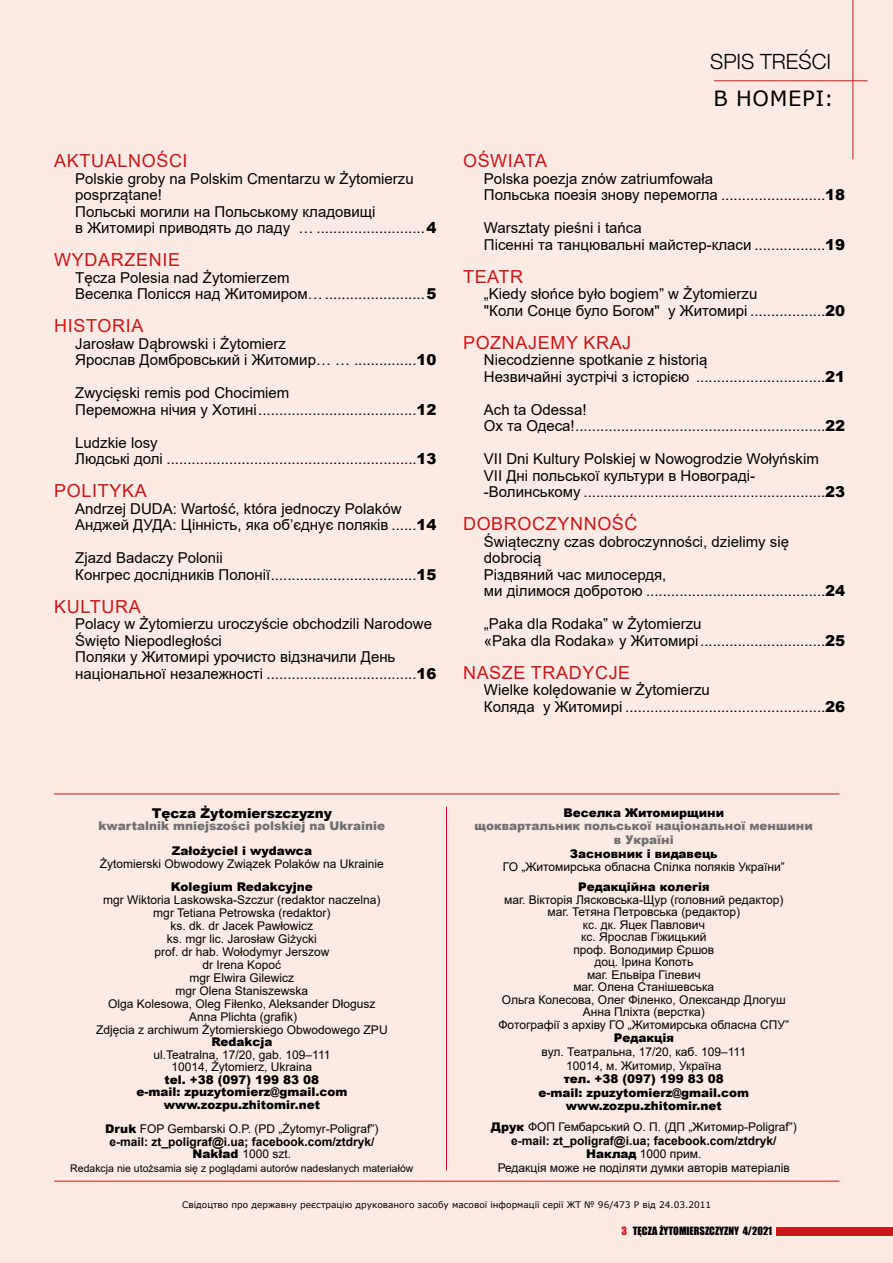
<style>
.page{position:relative;width:893px;height:1263px;background:#fbebe4}
.page>*{position:absolute;margin:0;border:0;box-sizing:border-box;transform-origin:0 0}
.t1{font:300 21px "Helvetica Neue LT Com";color:#000}
.t2{font:21px "Verdana";letter-spacing:.035em;color:#000}
.t3{font:18px "Arial";letter-spacing:.035em;color:#cd171a}
.t4{font:15px/16.5px "Arial";color:#000}
.t5{font:900 13.5px "Arial";color:#000}
.t6{font:12px/12.5px "Arial";color:#000;text-align:center}
.t7{font:900 12px/12.5px "Arial";color:#000;text-align:center}
.t8{font:900 12px/13.5px "Arial";color:#706f6f;text-align:center}
.t9{font:10.5px "Arial";color:#000}
.t10{font:10.5px "Impact";color:#000}
.t11{font:9px "Verdana";color:#000}
.s1{font-weight:900}
.s2{font-weight:700}
.s3{color:#cd171a}
</style>
<div class="page">
<hr style="left:54px;top:1181px;width:785px;height:1px;background:#cd171a">
<hr style="left:54px;top:794px;width:785px;height:1px;background:#cd171a">
<hr style="left:446px;top:807px;width:1px;height:363px;background:#cd171a">
<hr style="left:852px;top:0;width:1px;height:159px;background:#cd171a">
<hr style="left:714px;top:80px;width:153px;height:1px;background:#cd171a">
<div style="left:776px;top:1227px;width:117px;height:8px;background:#cd171a"></div>
<h1 class="t1" style="left:710px;top:49px;width:123px">SPIS TREŚCI</h1>
<p class="t3" style="left:54px;top:149px;width:135px">AKTUALNOŚCI</p>
<p class="t4" style="left:75px;top:170px;width:363px">Polskie groby na Polskim Cmentarzu w Żytomierzu posprzątane!<br>Польські могили на Польському кладовищі<br>в Житомирі приводять до ладу … ..........................<span class="s1">4</span></p>
<p class="t3" style="left:54px;top:248px;width:127px">WYDARZENIE</p>
<p class="t4" style="left:75px;top:269px;width:363px">Tęcza Polesia nad Żytomierzem<br>Веселка Полісся над Житомиром…........................<span class="s1">5</span></p>
<p class="t3" style="left:54px;top:314px;width:91px">HISTORIA</p>
<p class="t4" style="left:75px;top:335px;width:363px">Jarosław Dąbrowski i Żytomierz<br>Ярослав Домбровський і Житомир… … ...............<span class="s1">10</span></p>
<p class="t4" style="left:75px;top:385px;width:363px">Zwycięski remis pod Chocimiem<br>Переможна нічия у Хотині......................................<span class="s1">12</span></p>
<p class="t4" style="left:75px;top:434px;width:363px">Ludzkie losy<br>Людські долі ............................................................<span class="s1">13</span></p>
<p class="t3" style="left:54px;top:479px;width:94px">POLITYKA</p>
<p class="t4" style="left:75px;top:500px;width:363px">Andrzej DUDA: Wartość, która jednoczy Polaków<br>Анджей ДУДА: Цінність, яка об’єднує поляків ......<span class="s1">14</span></p>
<p class="t4" style="left:75px;top:550px;width:363px">Zjazd Badaczy Polonii<br>Конгрес дослідників Полонії...................................<span class="s1">15</span></p>
<p class="t3" style="left:54px;top:594px;width:88px">KULTURA</p>
<p class="t4" style="left:75px;top:616px;width:363px">Polacy w Żytomierzu uroczyście obchodzili Narodowe Święto Niepodległości<br>Поляки у Житомирі урочисто відзначили День національної незалежності ....................................<span class="s1">16</span></p>
<h1 class="t2" style="left:714px;top:84px;width:122px">В НОМЕРІ:</h1>
<p class="t3" style="left:463px;top:149px;width:86px">OŚWIATA</p>
<p class="t4" style="left:484px;top:170px;width:363px">Polska poezja znów zatriumfowała<br>Польська поезія знову перемогла .........................<span class="s1">18</span></p>
<p class="t4" style="left:484px;top:220px;width:363px">Warsztaty pieśni i tańca<br>Пісенні та танцювальні майстер-класи .................<span class="s1">19</span></p>
<p class="t3" style="left:463px;top:264px;width:62px">TEATR</p>
<p class="t4" style="left:484px;top:286px;width:363px">„Kiedy słońce było bogiem” w Żytomierzu<br>"Коли Сонце було Богом" у Житомирі ..................<span class="s1">20</span></p>
<p class="t3" style="left:463px;top:330px;width:170px">POZNAJEMY KRAJ</p>
<p class="t4" style="left:484px;top:352px;width:363px">Niecodzienne spotkanie z historią<br>Незвичайні зустрічі з історією ...............................<span class="s1">21</span></p>
<p class="t4" style="left:484px;top:401px;width:363px">Ach ta Odessa!<br>Ох та Одеса!............................................................<span class="s1">22</span></p>
<p class="t4" style="left:484px;top:451px;width:363px">VII Dni Kultury Polskiej w Nowogrodzie Wołyńskim<br>VII Дні польської культури в Новограді--Волинському ..........................................................<span class="s1">23</span></p>
<p class="t3" style="left:463px;top:512px;width:176px">DOBROCZYNNOŚĆ</p>
<p class="t4" style="left:484px;top:533px;width:363px">Świąteczny czas dobroczynności, dzielimy się dobrocią<br>Різдвяний час милосердя,<br>ми ділимося добротою ...........................................<span class="s1">24</span></p>
<p class="t4" style="left:484px;top:616px;width:363px">„Paka dla Rodaka” w Żytomierzu<br>«Paka dla Rodaka» у Житомирі..............................<span class="s1">25</span></p>
<p class="t3" style="left:463px;top:660px;width:169px">NASZE TRADYCJE</p>
<p class="t4" style="left:484px;top:682px;width:363px">Wielke kolędowanie w Żytomierzu<br>Коляда у Житомирі ................................................<span class="s1">26</span></p>
<p class="t5" style="left:152px;top:803px;width:182px">Tęcza Żytomierszczyzny</p>
<p class="t8" style="left:99px;top:819px;width:288px">kwartalnik mniejszości polskiej na Ukrainie</p>
<p class="t7" style="left:172px;top:844px;width:142px">Założyciel i wydawca</p>
<p class="t6" style="left:100px;top:857px;width:286px">Żytomierski Obwodowy Związek Polaków na Ukrainie</p>
<p class="t7" style="left:171px;top:880px;width:144px">Kolegium Redakcyjne</p>
<p class="t6" style="left:96px;top:893px;width:293px;line-height:12.9px">mgr Wiktoria Laskowska-Szczur (redaktor naczelna) mgr Tetiana Petrowska (redaktor)<br>ks. dk. dr Jacek Pawłowicz<br>ks. mgr lic. Jarosław Giżycki<br>prof. dr hab. Wołodymyr Jerszow<br>dr Irena Kopoć<br>mgr Elwira Gilewicz<br>mgr Olena Staniszewska<br>Olga Kolesowa, Oleg Fiłenko, Aleksander Dłogusz<br>Anna Plichta (grafik)<br>Zdjęcia z archiwum Żytomierskiego Obwodowego ZPU</p>
<p class="t7" style="left:211px;top:1035px;width:63px">Redakcja</p>
<p class="t6" style="left:153px;top:1048px;width:179px">ul.Teatralna, 17/20, gab. 109–111<br>10014, Żytomierz, Ukraina</p>
<p class="t7" style="left:136px;top:1073px;width:212px">tel. +38 (097) 199 83 08<br>e-mail: zpuzytomierz@gmail.com www.zozpu.zhitomir.net</p>
<p class="t6" style="left:105px;top:1123px;width:275px"><span class="s1">Druk</span> FOP Gembarski O.P. (PD „Żytomyr-Poligraf”) <span class="s2">e-mail: zt_poligraf@i.ua; facebook.com/ztdryk/<br></span><span class="s1">Nakład</span> 1000 szt.</p>
<p class="t9" style="left:70px;top:1161px;width:345px">Redakcja nie utożsamia się z poglądami autorów nadesłanych materiałów</p>
<p class="t7" style="left:563px;top:806px;width:162px">Веселка Житомирщини</p>
<p class="t8" style="left:475px;top:819px;width:340px">щоквартальник польської національної меншини в Україні</p>
<p class="t7" style="left:570px;top:847px;width:149px">Засновник і видавець</p>
<p class="t6" style="left:503px;top:860px;width:283px">ГО „Житомирська обласна Спілка поляків України”</p>
<p class="t7" style="left:578px;top:880px;width:133px">Редакційна колегія</p>
<p class="t6" style="left:498px;top:893px;width:292px">маг. Вікторія Лясковська-Щур (головний редактор) маг. Тетяна Петровська (редактор)<br>кс. дк. Яцек Павлович<br>кс. Ярослав Гіжицький<br>проф. Володимир Єршов<br>доц. Ірина Копоть<br>маг. Ельвіра Гілевич<br>маг. Олена Станішевська<br>Ольга Колесова, Олег Філенко, Олександр Длогуш<br>Анна Пліхта (верстка)<br>Фотографії з архіву ГО „Житомирська обласна СПУ”</p>
<p class="t7" style="left:614px;top:1031px;width:62px">Редакція</p>
<p class="t6" style="left:542px;top:1045px;width:206px;line-height:13.5px">вул. Театральна, 17/20, кaб. 109–111<br>10014, м. Житомир, Україна</p>
<p class="t7" style="left:538px;top:1072px;width:212px;line-height:13.5px">тел. +38 (097) 199 83 08<br>e-mail: zpuzytomierz@gmail.com www.zozpu.zhitomir.net</p>
<p class="t6" style="left:491px;top:1120px;width:307px;line-height:13.5px"><span class="s1">Друк</span> ФОП Гембарський О. П. (ДП „Житомир-Poligraf”) <span class="s2">e-mail: zt_poligraf@i.ua; facebook.com/ztdryk/ </span><span class="s1">Наклад</span> 1000 прим.<br>Редакція може не поділяти думки авторів матеріалів</p>
<p class="t11" style="left:182px;top:1198px;width:531px">Свідоцтво про державну реєстрацію друкованого засобу масової інформації серії ЖТ № 96/473 P від 24.03.2011</p>
<p class="t10" style="left:622px;top:1223px;width:152px"><span class="s3">3</span> TĘCZA ŻYTOMIERSZCZYZNY 4/2021</p>
</div>
